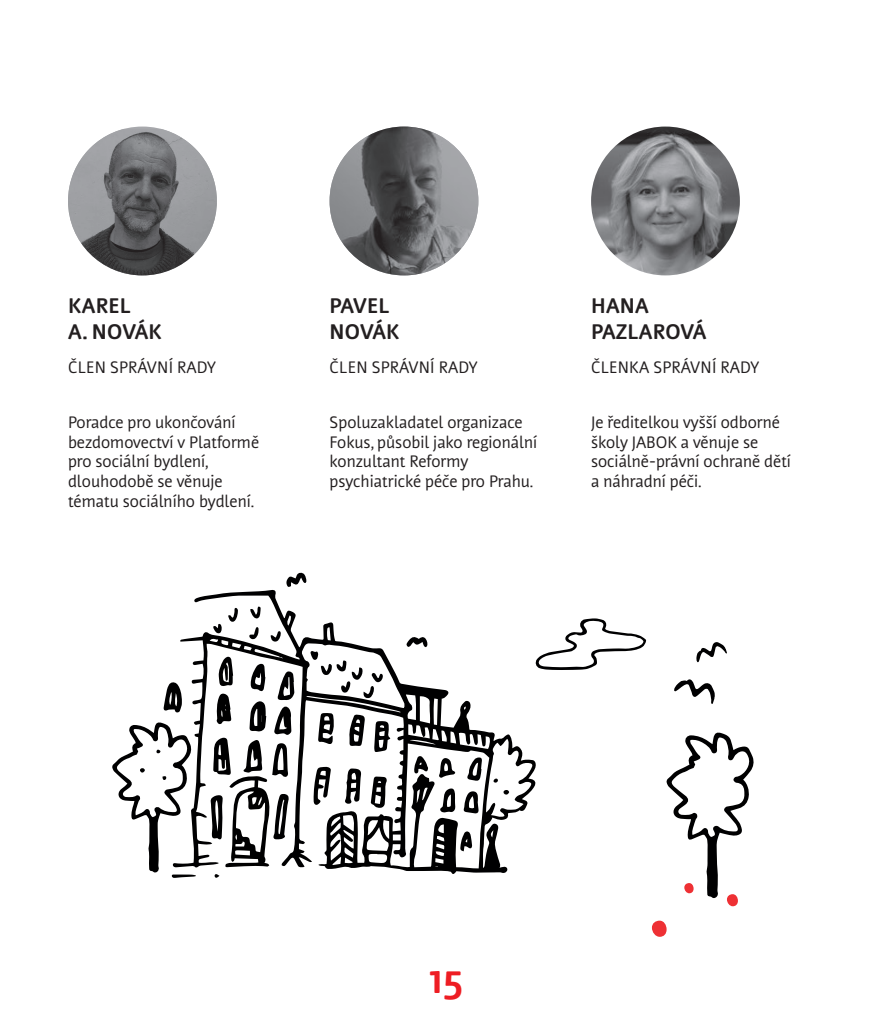
<style>
.page{position:relative;width:893px;height:1021px;background:#fff}
.page>*{position:absolute;margin:0;border:0;box-sizing:border-box;transform-origin:0 0}
.t1{font:700 40.5px "Nuvo Pro";color:#ee1d23}
.t2{font:700 21px/25.2px "Nuvo Pro";letter-spacing:.01em;color:#231f20}
.t3{font:16.5px/19.8px "Nuvo Pro";color:#231f20}
</style>
<div class="page">
<img style="left:68px;top:129px;width:149px;height:146px">
<img style="left:591px;top:126px;width:149px;height:149px;border-radius:74px">
<img style="left:330px;top:126px;width:148px;height:149px;border-radius:74px">
<svg style="left:176px;top:590px;width:360px;height:284px"></svg>
<svg style="left:163px;top:681px;width:19px;height:31px"></svg>
<svg style="left:345px;top:768px;width:16px;height:36px"></svg>
<svg style="left:313px;top:766px;width:18px;height:39px"></svg>
<svg style="left:349px;top:714px;width:16px;height:32px"></svg>
<svg style="left:374px;top:721px;width:16px;height:31px"></svg>
<svg style="left:371px;top:776px;width:16px;height:31px"></svg>
<svg style="left:318px;top:713px;width:16px;height:31px"></svg>
<svg style="left:210px;top:656px;width:84px;height:211px"></svg>
<svg style="left:286px;top:572px;width:20px;height:15px"></svg>
<svg style="left:406px;top:636px;width:22px;height:11px"></svg>
<svg style="left:250px;top:606px;width:11px;height:13px"></svg>
<svg style="left:228px;top:607px;width:10px;height:15px"></svg>
<svg style="left:271px;top:631px;width:10px;height:11px"></svg>
<svg style="left:249px;top:627px;width:10px;height:13px"></svg>
<svg style="left:213px;top:623px;width:9px;height:11px"></svg>
<svg style="left:215px;top:873px;width:4px;height:4px"></svg>
<svg style="left:440px;top:788px;width:15px;height:24px"></svg>
<svg style="left:463px;top:791px;width:16px;height:22px"></svg>
<svg style="left:467px;top:757px;width:15px;height:24px"></svg>
<svg style="left:438px;top:758px;width:17px;height:20px"></svg>
<svg style="left:460px;top:830px;width:12px;height:21px"></svg>
<svg style="left:414px;top:755px;width:14px;height:18px"></svg>
<svg style="left:310px;top:650px;width:73px;height:48px"></svg>
<svg style="left:503px;top:789px;width:6px;height:6px"></svg>
<svg style="left:494px;top:778px;width:4px;height:4px"></svg>
<svg style="left:112px;top:721px;width:84px;height:156px"></svg>
<svg style="left:534px;top:618px;width:112px;height:52px"></svg>
<svg style="left:674px;top:679px;width:41px;height:25px"></svg>
<svg style="left:696px;top:642px;width:31px;height:20px"></svg>
<svg style="left:666px;top:732px;width:88px;height:166px"></svg>
<div style="left:727px;top:894px;width:11px;height:12px;background:#ee3034;border-radius:5px"></div>
<div style="left:684px;top:883px;width:10px;height:10px;background:#ee3034;border-radius:50%"></div>
<div style="left:652px;top:920px;width:15px;height:16px;background:#ee3034;border-radius:7px"></div>
<p class="t2" style="left:68px;top:293px;width:95px">KAREL<br>A. NOVÁK</p>
<p class="t3" style="left:68px;top:357px;width:149px">ČLEN SPRÁVNÍ RADY</p>
<p class="t3" style="left:68px;top:412px;width:193px">Poradce pro ukončování bezdomovectví v Platformě pro sociální bydlení, dlouhodobě se věnuje tématu sociálního bydlení.</p>
<p class="t2" style="left:330px;top:293px;width:71px">PAVEL<br>NOVÁK</p>
<p class="t3" style="left:330px;top:357px;width:149px">ČLEN SPRÁVNÍ RADY</p>
<p class="t3" style="left:330px;top:412px;width:209px">Spoluzakladatel organizace<br>Fokus, působil jako regionální konzultant Reformy psychiatrické péče pro Prahu.</p>
<p class="t2" style="left:591px;top:293px;width:117px">HANA<br>PAZLAROVÁ</p>
<p class="t3" style="left:591px;top:357px;width:170px">ČLENKA SPRÁVNÍ RADY</p>
<p class="t3" style="left:591px;top:412px;width:201px">Je ředitelkou vyšší odborné školy JABOK a věnuje se sociálně-právní ochraně dětí a náhradní péči.</p>
<h1 class="t1" style="left:430px;top:952px;width:35px">15</h1>
</div>
